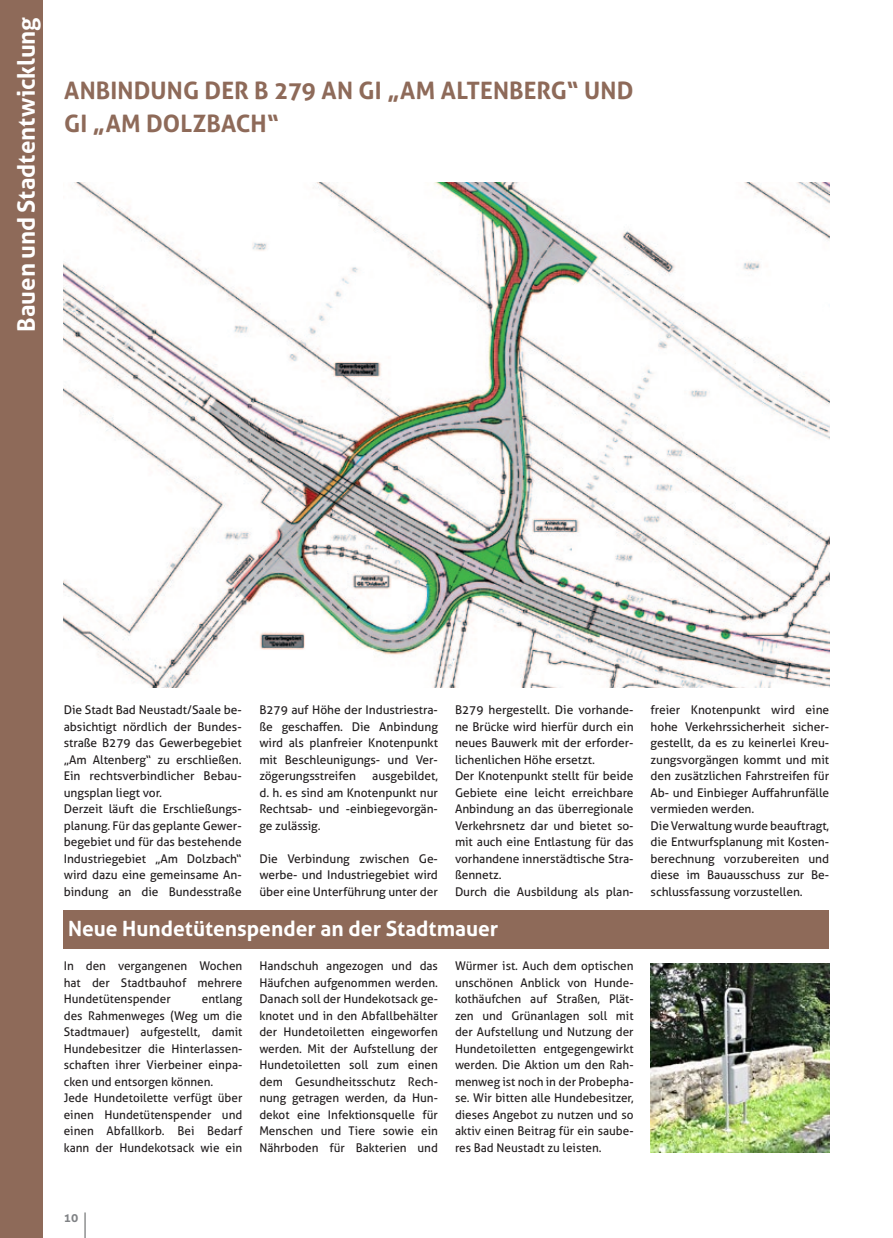
<style>
.page{position:relative;width:893px;height:1238px;background:#fff}
.page>*{position:absolute;margin:0;border:0;box-sizing:border-box;transform-origin:0 0}
.t1{font:700 24px/33px "Aller";letter-spacing:.005em;color:#8e6a59}
.t2{font:700 24px "Aller";color:#fff}
.t3{font:700 21px "Aller";color:#fff}
.t4{font:12px/16.5px "Aller";letter-spacing:-.005em;color:#231f20;text-align:justify}
.t5{font:700 12px "Aller";color:#808285}
</style>
<div class="page">
<div style="left:0;top:0;width:43px;height:1237px;background:#8e6a59"></div>
<img style="left:64px;top:183px;width:765px;height:504px">
<svg style="left:85px;top:1212px;width:1px;height:25px"></svg>
<div style="left:64px;top:910px;width:765px;height:38px;background:#8e6a59"></div>
<img style="left:651px;top:963px;width:178px;height:189px">
<h1 class="t2" style="left:11px;top:332px;width:316px;rotate:-90deg">Bauen und Stadtentwicklung</h1>
<h1 class="t1" style="left:64px;top:74px;width:571px">Anbindung der B 279 an GI „Am Altenberg“ und<br>GI „Am Dolzbach“</h1>
<p class="t4" style="left:64px;top:701px;width:179px;text-align:left">Die Stadt Bad Neustadt/Saale be&shy;absichtigt nördlich der Bundes&shy;straße B279 das Gewerbegebiet „Am Altenberg“ zu erschließen.<br>Ein rechtsverbindlicher Bebau&shy;ungsplan liegt vor.<br>Derzeit läuft die Erschließungs&shy;planung. Für das geplante Gewer&shy;begebiet und für das bestehende<br>Industriegebiet „Am Dolzbach“ wird dazu eine gemeinsame An&shy;bindung an die Bundesstraße</p>
<p class="t4" style="left:259px;top:701px;width:180px">B279 auf Höhe der Industriestra&shy;ße geschaffen. Die Anbindung wird als planfreier Knotenpunkt mit Beschleunigungs- und Ver&shy;zögerungsstreifen</p>
<p class="t4" style="left:259px;top:767px;width:180px;text-indent:113px">ausgebildet, d. h. es sind am Knotenpunkt nur Rechtsab- und -einbiegevorgän&shy;ge zulässig.</p>
<p class="t4" style="left:259px;top:850px;width:180px">Die Verbindung zwischen Ge&shy;werbe- und Industriegebiet wird über eine Unterführung unter der</p>
<p class="t4" style="left:455px;top:701px;width:180px;text-align:left">B279 hergestellt. Die vorhande&shy;ne Brücke wird hierfür durch ein neues Bauwerk mit der erforder&shy;lichenlichen Höhe ersetzt.<br>Der Knotenpunkt stellt für beide<br>Gebiete eine leicht erreichbare<br>Anbindung an das überregionale<br>Verkehrsnetz dar und bietet so&shy;mit auch eine Entlastung für das vorhandene innerstädtische Stra&shy;ßennetz.<br>Durch die Ausbildung als plan-</p>
<p class="t4" style="left:651px;top:701px;width:180px;text-align:left">freier Knotenpunkt wird eine hohe Verkehrssicherheit sicher&shy;gestellt, da es zu keinerlei Kreu&shy;zungsvorgängen kommt und mit den zusätzlichen Fahrstreifen für<br>Ab- und Einbieger Auffahrunfälle vermieden werden.<br>Die Verwaltung wurde beauftragt, die Entwurfsplanung mit Kosten&shy;berechnung vorzubereiten und diese im Bauausschuss zur Be&shy;schlussfassung vorzustellen.</p>
<h2 class="t3" style="left:68px;top:915px;width:432px">Neue Hundetütenspender an der Stadtmauer</h2>
<p class="t4" style="left:455px;top:957px;width:180px">Würmer ist. Auch dem optischen unschönen Anblick von Hunde&shy;kothäufchen auf Straßen, Plät&shy;zen und Grünanlagen soll mit der Aufstellung und Nutzung der Hundetoiletten entgegengewirkt werden. Die Aktion um den Rah&shy;menweg ist noch in der Probepha&shy;se. Wir bitten alle Hundebesitzer, dieses Angebot zu nutzen und so aktiv einen Beitrag für ein saube&shy;res Bad Neustadt zu leisten.</p>
<p class="t4" style="left:64px;top:957px;width:180px">In den vergangenen Wochen hat der Stadtbauhof mehrere Hundetütenspender</p>
<p class="t4" style="left:259px;top:957px;width:180px">Handschuh angezogen und das Häufchen aufgenommen werden.<br>Danach soll der Hundekotsack ge&shy;knotet und in den Abfallbehälter der Hundetoiletten eingeworfen werden. Mit der Aufstellung der Hundetoiletten soll zum einen dem Gesundheitsschutz Rech&shy;nung getragen werden, da Hun&shy;dekot eine Infektionsquelle für Menschen und Tiere sowie ein Nährboden für Bakterien und</p>
<p class="t4" style="left:64px;top:990px;width:180px;text-align:left;text-indent:138px">entlang des Rahmenweges (Weg um die<br>Stadtmauer) aufgestellt, damit<br>Hundebesitzer die Hinterlassen&shy;schaften ihrer Vierbeiner einpa&shy;cken und entsorgen können.<br>Jede Hundetoilette verfügt über einen Hundetütenspender und einen Abfallkorb. Bei Bedarf kann der Hundekotsack wie ein</p>
<p class="t5" style="left:64px;top:1209px;width:16px">10</p>
</div>
